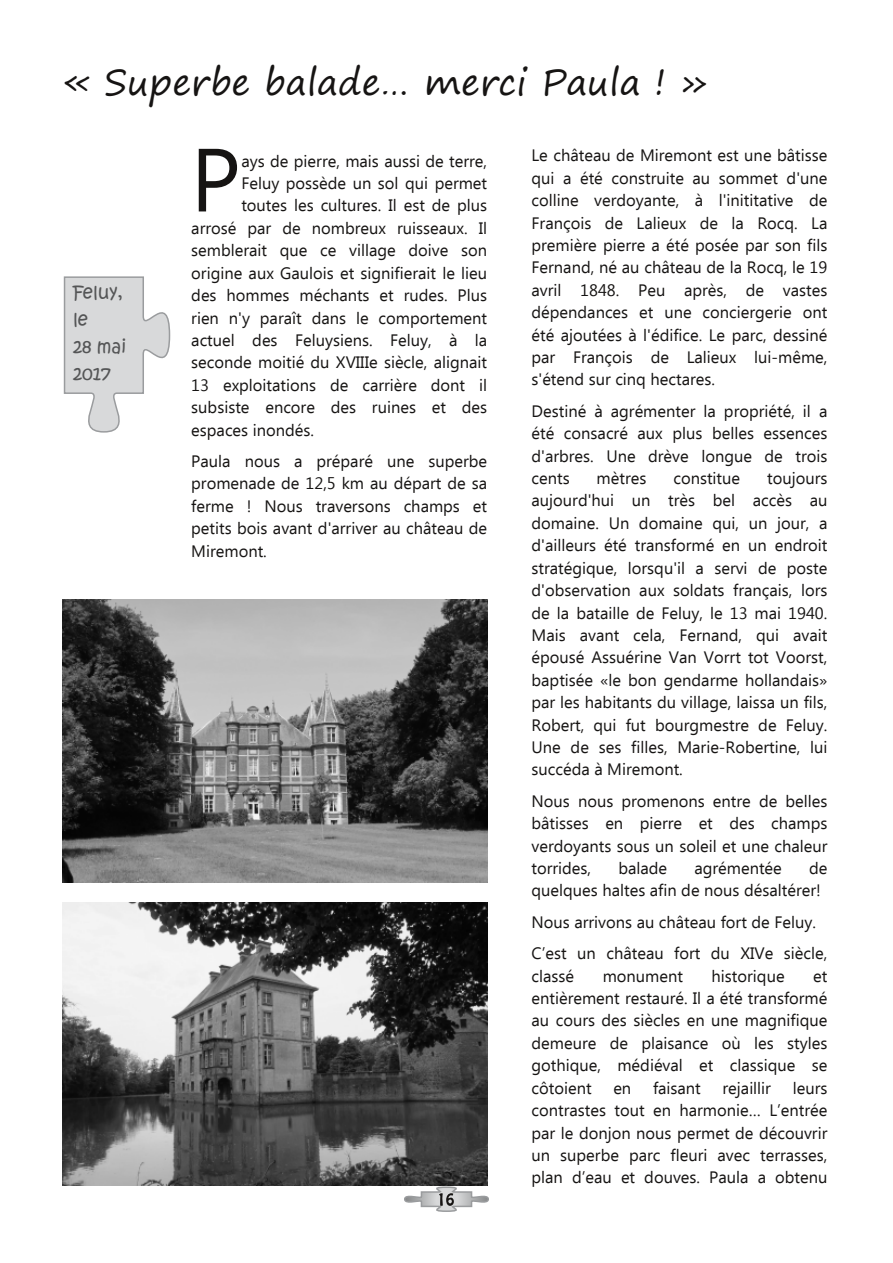
<style>
.page{position:relative;width:893px;height:1263px;background:#fff}
.page>*{position:absolute;margin:0;border:0;box-sizing:border-box;transform-origin:0 0}
.t1{font:89.4px "Ebrima";color:#161413}
.t2{font:36px "Segoe Print";color:#161413}
.t3{font:18px/27px "Kristen ITC";color:#545556}
.t4{font:16.5px/22.4px "Ebrima";color:#161413;text-align:justify}
</style>
<div class="page">
<svg style="left:64px;top:276px;width:106px;height:157px"></svg>
<img style="left:63px;top:903px;width:425px;height:283px">
<img style="left:63px;top:600px;width:425px;height:283px">
<svg style="left:404px;top:1186px;width:85px;height:26px"></svg>
<h2 class="t2" style="left:64px;top:50px;width:644px">« Superbe balade… merci Paula ! »</h2>
<p class="t3" style="left:73px;top:279px;width:55px">Feluy, le<br>28 mai<br>2017</p>
<h1 class="t1" style="left:191px;top:115px;width:52px">P</h1>
<p class="t4" style="left:241px;top:149px;width:247px">ays de pierre, mais aussi de terre,</p>
<p class="t4" style="left:241px;top:171px;width:247px">Feluy possède un sol qui permet</p>
<p class="t4" style="left:241px;top:193px;width:247px">toutes les cultures. Il est de plus</p>
<p class="t4" style="left:191px;top:216px;width:297px">arrosé par de nombreux ruisseaux. Il</p>
<p class="t4" style="left:191px;top:238px;width:297px">semblerait que ce village doive son</p>
<p class="t4" style="left:191px;top:261px;width:297px">origine aux Gaulois et signifierait le lieu</p>
<p class="t4" style="left:191px;top:283px;width:297px">des hommes méchants et rudes. Plus</p>
<p class="t4" style="left:191px;top:305px;width:297px">rien n'y paraît dans le comportement</p>
<p class="t4" style="left:191px;top:328px;width:297px">actuel des Feluysiens. Feluy, à la</p>
<p class="t4" style="left:191px;top:350px;width:297px">seconde moitié du XVIIIe siècle, alignait</p>
<p class="t4" style="left:191px;top:373px;width:297px">13 exploitations de carrière dont il</p>
<p class="t4" style="left:191px;top:395px;width:297px">subsiste encore des ruines et des</p>
<p class="t4" style="left:191px;top:417px;width:124px">espaces inondés.</p>
<p class="t4" style="left:191px;top:449px;width:297px">Paula nous a préparé une superbe promenade de 12,5 km au départ de sa ferme ! Nous traversons champs et petits bois avant d'arriver au château de Miremont.</p>
<p class="t4" style="left:531px;top:143px;width:297px">Le château de Miremont est une bâtisse qui a été construite au sommet d'une colline verdoyante, à l'inititative de François de Lalieux de la Rocq. La première pierre a été posée par son fils Fernand, né au château de la Rocq, le 19 avril 1848. Peu après, de vastes dépendances et une conciergerie ont été ajoutées à l'édifice. Le parc, dessiné par François de Lalieux lui-même, s'étend sur cinq hectares.</p>
<p class="t4" style="left:531px;top:399px;width:297px">Destiné à agrémenter la propriété, il a été consacré aux plus belles essences d'arbres. Une drève longue de trois cents</p>
<p class="t4" style="left:597px;top:466px;width:51px">mètres</p>
<p class="t4" style="left:673px;top:466px;width:68px">constitue</p>
<p class="t4" style="left:531px;top:466px;width:297px;text-indent:236px">toujours aujourd'hui un très bel accès au domaine. Un domaine qui, un jour, a d'ailleurs été transformé en un endroit stratégique, lorsqu'il a servi de poste d'observation aux soldats français, lors de la bataille de Feluy, le 13 mai 1940.<br>Mais avant cela, Fernand, qui avait épousé Assuérine Van Vorrt tot Voorst, baptisée «le bon gendarme hollandais» par les habitants du village, laissa un fils, Robert, qui fut bourgmestre de Feluy.<br>Une de ses filles, Marie-Robertine, lui succéda à Miremont.</p>
<p class="t4" style="left:531px;top:789px;width:297px">Nous nous promenons entre de belles bâtisses en pierre et des champs verdoyants sous un soleil et une chaleur torrides,</p>
<p class="t4" style="left:618px;top:856px;width:50px">balade</p>
<p class="t4" style="left:694px;top:856px;width:89px">agrémentée</p>
<p class="t4" style="left:531px;top:856px;width:297px;text-indent:278px">de quelques haltes afin de nous désaltérer!</p>
<p class="t4" style="left:531px;top:905px;width:297px;line-height:31.3px">Nous arrivons au château fort de Feluy.<br>C’est un château fort du XIVe siècle,</p>
<p class="t4" style="left:531px;top:964px;width:44px">classé</p>
<p class="t4" style="left:603px;top:964px;width:82px">monument</p>
<p class="t4" style="left:712px;top:964px;width:74px">historique</p>
<p class="t4" style="left:531px;top:964px;width:297px;text-indent:282px">et entièrement restauré. Il a été transformé au cours des siècles en une magnifique demeure de plaisance où les styles gothique, médiéval et classique se côtoient</p>
<p class="t4" style="left:613px;top:1076px;width:19px">en</p>
<p class="t4" style="left:653px;top:1076px;width:49px">faisant</p>
<p class="t4" style="left:723px;top:1076px;width:50px">rejaillir</p>
<p class="t4" style="left:531px;top:1076px;width:297px;text-indent:261px">leurs contrastes tout en harmonie… L’entrée par le donjon nous permet de découvrir un superbe parc fleuri avec terrasses, plan d’eau et douves. Paula a obtenu</p>
</div>
